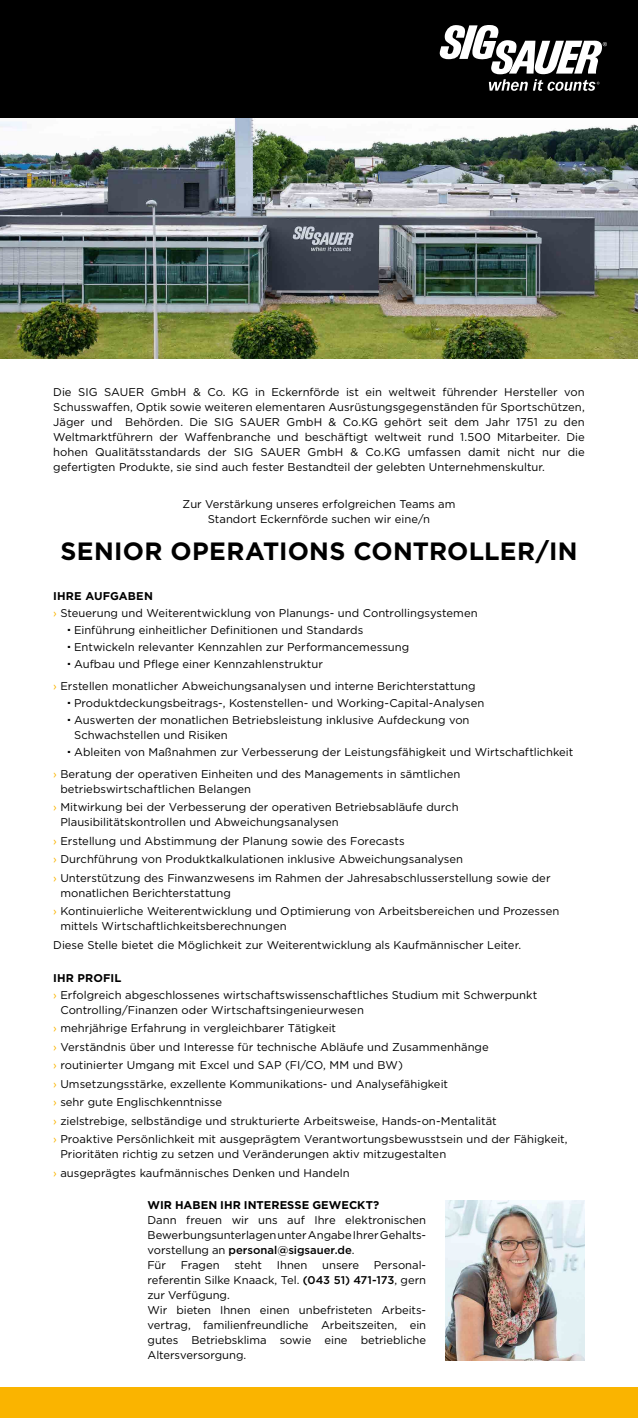
<style>
.page{position:relative;width:638px;height:1418px;background:#fff}
.page>*{position:absolute;margin:0;border:0;box-sizing:border-box;transform-origin:0 0}
.t1{font:700 25px "Gotham";letter-spacing:.01em;color:#000}
.t2{font:11.25px/15px "Gotham";color:#000}
.t3{font:700 11.25px "Gotham";letter-spacing:.005em;color:#000}
.s1{color:#fab400}
.s2{font-weight:700}
.s3{font-weight:500}
</style>
<div class="page">
<img style="left:0;top:117px;width:638px;height:241px">
<div style="left:0;top:1387px;width:638px;height:30px;background:#fab400"></div>
<div style="left:0;top:0;width:638px;height:117px;background:#000"></div>
<svg style="left:439px;top:25px;width:168px;height:66px"></svg>
<img style="left:445px;top:1200px;width:140px;height:160px">
<p class="t2" style="left:53px;top:384px;width:533px;text-align:justify">Die SIG SAUER GmbH &amp; Co. KG in Eckernförde ist ein weltweit führender Hersteller von Schusswaffen, Optik sowie weiteren elementaren Ausrüstungsgegenständen für Sportschützen, Jäger und Behörden. Die SIG SAUER GmbH &amp; Co.KG gehört seit dem Jahr 1751 zu den Weltmarktführern der Waffenbranche und beschäftigt weltweit rund 1.500 Mitarbeiter. Die hohen Qualitätsstandards der SIG SAUER GmbH &amp; Co.KG umfassen damit nicht nur die gefertigten Produkte, sie sind auch fester Bestandteil der gelebten Unternehmenskultur.</p>
<p class="t2" style="left:183px;top:496px;width:274px;text-align:center">Zur Verstärkung unseres erfolgreichen Teams am<br>Standort Eckernförde suchen wir eine/n</p>
<h1 class="t1" style="left:60px;top:535px;width:518px">SENIOR OPERATIONS CONTROLLER/IN</h1>
<p class="t3" style="left:53px;top:588px;width:101px">IHRE AUFGABEN</p>
<p class="t2" style="left:53px;top:605px;width:426px"><span class="s1">›</span> Steuerung und Weiterentwicklung von Planungs- und Controllingsystemen</p>
<p class="t2" style="left:74px;top:622px;width:291px">Einführung einheitlicher Definitionen und Standards</p>
<p class="t2" style="left:74px;top:639px;width:337px">Entwickeln relevanter Kennzahlen zur Performancemessung</p>
<p class="t2" style="left:74px;top:656px;width:250px">Aufbau und Pflege einer Kennzahlenstruktur</p>
<p class="t2" style="left:74px;top:677px;width:412px;line-height:16.9px;text-indent:-21px"><span class="s1">›</span> Erstellen monatlicher Abweichungsanalysen und interne Berichterstattung<br>Produktdeckungsbeitrags-, Kostenstellen- und Working-Capital-Analysen<br>Auswerten der monatlichen Betriebsleistung inklusive Aufdeckung von</p>
<p class="t2" style="left:74px;top:726px;width:500px;line-height:16.9px">Schwachstellen und Risiken<br>Ableiten von Maßnahmen zur Verbesserung der Leistungsfähigkeit und Wirtschaftlichkeit</p>
<p class="t2" style="left:60px;top:766px;width:401px;text-indent:-7px"><span class="s1">›</span> Beratung der operativen Einheiten und des Managements in sämtlichen betriebswirtschaftlichen Belangen</p>
<p class="t2" style="left:60px;top:799px;width:400px;text-indent:-7px"><span class="s1">›</span> Mitwirkung bei der Verbesserung der operativen Betriebsabläufe durch<br>Plausibilitätskontrollen und Abweichungsanalysen</p>
<p class="t2" style="left:53px;top:831px;width:499px;line-height:18.5px"><span class="s1">›</span> Erstellung und Abstimmung der Planung sowie des Forecasts<br><span class="s1">›</span> Durchführung von Produktkalkulationen inklusive Abweichungsanalysen<br><span class="s1">›</span> Unterstützung des Finwanzwesens im Rahmen der Jahresabschlusserstellung sowie der</p>
<p class="t2" style="left:53px;top:883px;width:508px;line-height:18.5px;text-indent:7px">monatlichen Berichterstattung<br><span class="s1">›</span> Kontinuierliche Weiterentwicklung und Optimierung von Arbeitsbereichen und Prozessen</p>
<p class="t2" style="left:53px;top:916px;width:469px;line-height:18.5px;text-indent:7px">mittels Wirtschaftlichkeitsberechnungen<br>Diese Stelle bietet die Möglichkeit zur Weiterentwicklung als Kaufmännischer Leiter.</p>
<p class="t2" style="left:53px;top:969px;width:485px;line-height:16.9px"><span class="s2">IHR PROFIL<br></span><span class="s1">›</span> Erfolgreich abgeschlossenes wirtschaftswissenschaftliches Studium mit Schwerpunkt</p>
<p class="t2" style="left:53px;top:1000px;width:516px;line-height:18.5px;text-indent:7px">Controlling/Finanzen oder Wirtschaftsingenieurwesen<br><span class="s1">›</span> mehrjährige Erfahrung in vergleichbarer Tätigkeit<br><span class="s1">›</span> Verständnis über und Interesse für technische Abläufe und Zusammenhänge<br><span class="s1">›</span> routinierter Umgang mit Excel und SAP (FI/CO, MM und BW)<br><span class="s1">›</span> Umsetzungsstärke, exzellente Kommunikations- und Analysefähigkeit<br><span class="s1">›</span> sehr gute Englischkenntnisse<br><span class="s1">›</span> zielstrebige, selbständige und strukturierte Arbeitsweise, Hands-on-Mentalität<br><span class="s1">›</span> Proaktive Persönlichkeit mit ausgeprägtem Verantwortungsbewusstsein und der Fähigkeit,</p>
<p class="t2" style="left:53px;top:1144px;width:394px;line-height:18.5px;text-indent:7px">Prioritäten richtig zu setzen und Veränderungen aktiv mitzugestalten <span class="s1">›</span> ausgeprägtes kaufmännisches Denken und Handeln</p>
<p class="t3" style="left:147px;top:1197px;width:233px">WIR HABEN IHR INTERESSE GEWECKT?</p>
<p class="t2" style="left:147px;top:1212px;width:280px">Dann freuen wir uns auf Ihre elektronischen Bewerbungsunterlagen unter Angabe Ihrer Gehalts&shy;vorstellung an <span class="s3">personal@sigsauer.de</span>.<br>Für</p>
<p class="t2" style="left:147px;top:1257px;width:280px;text-indent:226px">Personal&shy;referentin Silke Knaack, Tel. <span class="s3">(043 51) 471-173</span>, gern zur Verfügung.<br>Wir bieten Ihnen einen unbefristeten Arbeits&shy;vertrag, familienfreundliche Arbeitszeiten, ein gutes Betriebsklima sowie eine betriebliche Altersversorgung.</p>
<p class="t2" style="left:181px;top:1257px;width:41px">Fragen</p>
<p class="t2" style="left:234px;top:1257px;width:29px">steht</p>
<p class="t2" style="left:277px;top:1257px;width:32px">Ihnen</p>
<p class="t2" style="left:322px;top:1257px;width:38px">unsere</p>
</div>
